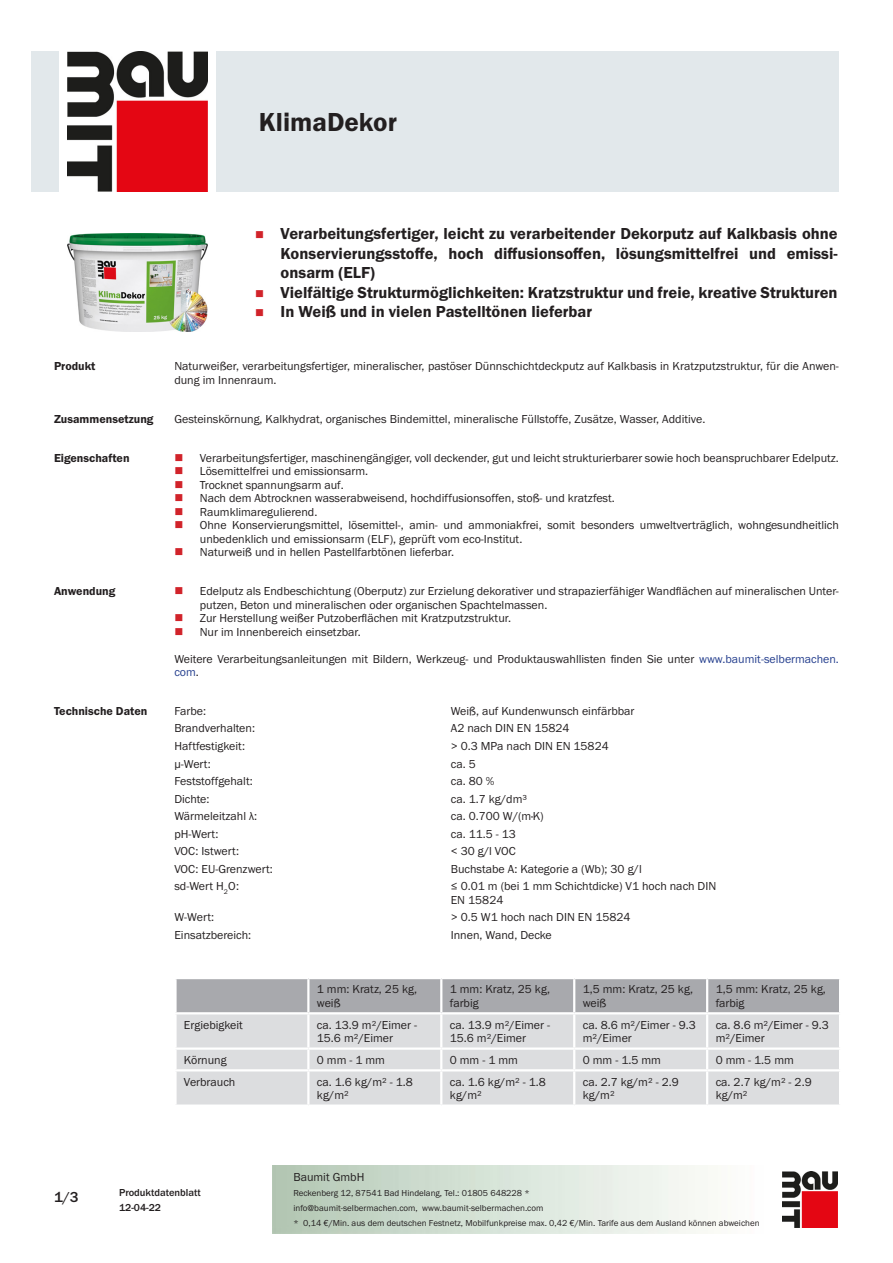
<style>
.page{position:relative;width:893px;height:1263px;background:#fff}
.page>*{position:absolute;margin:0;border:0;box-sizing:border-box;transform-origin:0 0}
.PDS_Produktname{font:27px "BM Franklin Gothic URW Dem";color:#231f20}
.t1{font:16.5px/19.5px "BM Franklin Gothic URW Dem";color:#231f20;text-align:justify}
.t2{font:500 15px "BM Franklin Gothic URW";color:#231f20}
.PDS_Standard{font:12px/13.5px "BM Franklin Gothic URW Boo";color:#231f20}
.PDS_Standard_linksbü{font:12px/13.5px "BM Franklin Gothic URW Boo";color:#231f20}
.PDS_Header{font:12px "BM Franklin Gothic URW Dem";color:#231f20}
.t3{font:500 10.5px/15px "BM Franklin Gothic URW";color:#231f20}
.t4{font:9px/15px "BM Franklin Gothic URW Boo";color:#231f20}
.s1{color:#253f8e}
</style>
<div class="page">
<img style="left:782px;top:1171px;width:56px;height:56px">
<div style="left:32px;top:51px;width:27px;height:140px;background:#e2e8eb"></div>
<img style="left:68px;top:51px;width:139px;height:140px">
<div style="left:216px;top:51px;width:623px;height:140px;background:#e2e8eb"></div>
<img style="left:68px;top:233px;width:140px;height:99px">
<div style="left:177px;top:979px;width:662px;height:33px;background:#a8a9ad"></div>
<div style="left:177px;top:1014px;width:662px;height:90px;background:#dcdddf"></div>
<hr style="left:307px;top:979px;width:2px;height:33px;background:#fff">
<hr style="left:440px;top:979px;width:2px;height:33px;background:#fff">
<hr style="left:573px;top:979px;width:2px;height:33px;background:#fff">
<hr style="left:706px;top:979px;width:2px;height:33px;background:#fff">
<hr style="left:307px;top:1014px;width:2px;height:33px;background:#fff">
<hr style="left:440px;top:1014px;width:2px;height:33px;background:#fff">
<hr style="left:573px;top:1014px;width:2px;height:33px;background:#fff">
<hr style="left:706px;top:1014px;width:2px;height:33px;background:#fff">
<hr style="left:174px;top:1047px;width:134px;height:3px;background:#fff">
<hr style="left:308px;top:1047px;width:133px;height:3px;background:#fff">
<svg style="left:307px;top:1050px;width:2px;height:19px"></svg>
<hr style="left:441px;top:1047px;width:133px;height:3px;background:#fff">
<svg style="left:440px;top:1050px;width:2px;height:19px"></svg>
<hr style="left:574px;top:1047px;width:133px;height:3px;background:#fff">
<svg style="left:573px;top:1050px;width:2px;height:19px"></svg>
<hr style="left:707px;top:1047px;width:134px;height:3px;background:#fff">
<svg style="left:706px;top:1050px;width:2px;height:19px"></svg>
<hr style="left:174px;top:1069px;width:134px;height:2px;background:#fff">
<hr style="left:308px;top:1069px;width:133px;height:2px;background:#fff">
<hr style="left:307px;top:1071px;width:2px;height:33px;background:#fff">
<hr style="left:441px;top:1069px;width:133px;height:2px;background:#fff">
<hr style="left:440px;top:1071px;width:2px;height:33px;background:#fff">
<hr style="left:574px;top:1069px;width:133px;height:2px;background:#fff">
<hr style="left:573px;top:1071px;width:2px;height:33px;background:#fff">
<hr style="left:707px;top:1069px;width:134px;height:2px;background:#fff">
<hr style="left:706px;top:1071px;width:2px;height:33px;background:#fff">
<p class="PDS_Produktname" style="left:259px;top:106px;width:140px">KlimaDekor</p>
<p class="t1" style="left:281px;top:224px;width:559px">Verarbeitungsfertiger, leicht zu verarbeitender Dekorputz auf Kalkbasis ohne Konservierungsstoffe, hoch diffusionsoffen, lösungsmittelfrei und emissi&shy;onsarm (ELF)</p>
<p class="t1" style="left:281px;top:283px;width:559px">Vielfältige Strukturmöglichkeiten: Kratzstruktur und freie, kreative Strukturen</p>
<p class="t1" style="left:281px;top:302px;width:313px">In Weiß und in vielen Pastelltönen lieferbar</p>
<p class="PDS_Header" style="left:54px;top:359px;width:43px">Produkt</p>
<p class="PDS_Standard" style="left:174px;top:360px;width:666px">Naturweißer, verarbeitungsfertiger, mineralischer, pastöser Dünnschichtdeckputz auf Kalkbasis in Kratzputzstruktur, für die Anwen&shy;dung im Innenraum.</p>
<p class="PDS_Header" style="left:54px;top:411px;width:101px">Zusammensetzung</p>
<p class="PDS_Standard" style="left:174px;top:412px;width:532px">Gesteinskörnung, Kalkhydrat, organisches Bindemittel, mineralische Füllstoffe, Zusätze, Wasser, Additive.</p>
<p class="PDS_Header" style="left:54px;top:450px;width:77px">Eigenschaften</p>
<p class="PDS_Standard" style="left:200px;top:451px;width:641px">Verarbeitungsfertiger, maschinengängiger, voll deckender, gut und leicht strukturierbarer sowie hoch beanspruchbarer Edelputz.</p>
<p class="PDS_Standard" style="left:200px;top:465px;width:170px">Lösemittelfrei und emissionsarm.</p>
<p class="PDS_Standard" style="left:200px;top:478px;width:146px">Trocknet spannungsarm auf.</p>
<p class="PDS_Standard" style="left:200px;top:492px;width:416px">Nach dem Abtrocknen wasserabweisend, hochdiffusionsoffen, stoß- und kratzfest.</p>
<p class="PDS_Standard" style="left:200px;top:505px;width:119px">Raumklimaregulierend.</p>
<p class="PDS_Standard" style="left:200px;top:519px;width:641px">Ohne Konservierungsmittel, lösemittel-, amin- und ammoniakfrei, somit besonders umweltverträglich, wohngesundheitlich unbedenklich und emissionsarm (ELF), geprüft vom eco-Institut.</p>
<p class="PDS_Standard" style="left:200px;top:546px;width:256px">Naturweiß und in hellen Pastellfarbtönen lieferbar.</p>
<p class="PDS_Header" style="left:54px;top:584px;width:63px">Anwendung</p>
<p class="PDS_Standard" style="left:200px;top:584px;width:641px">Edelputz als Endbeschichtung (Oberputz) zur Erzielung dekorativer und strapazierfähiger Wandflächen auf mineralischen Unter&shy;putzen, Beton und mineralischen oder organischen Spachtelmassen.</p>
<p class="PDS_Standard" style="left:200px;top:611px;width:313px">Zur Herstellung weißer Putzoberflächen mit Kratzputzstruktur.</p>
<p class="PDS_Standard" style="left:200px;top:625px;width:162px">Nur im Innenbereich einsetzbar.</p>
<p class="PDS_Standard" style="left:174px;top:652px;width:666px">Weitere Verarbeitungsanleitungen mit Bildern, Werkzeug- und Produktauswahllisten finden Sie unter <span class="s1">www.baumit-selbermachen. com</span>.</p>
<p class="PDS_Header" style="left:54px;top:703px;width:95px">Technische Daten</p>
<p class="PDS_Standard_linksbü" style="left:174px;top:704px;width:33px">Farbe:</p>
<p class="PDS_Standard_linksbü" style="left:451px;top:704px;width:185px">Weiß, auf Kundenwunsch einfärbbar</p>
<p class="PDS_Standard_linksbü" style="left:174px;top:722px;width:82px">Brandverhalten:</p>
<p class="PDS_Standard_linksbü" style="left:451px;top:722px;width:120px">A2 nach DIN EN 15824</p>
<p class="PDS_Standard_linksbü" style="left:174px;top:739px;width:72px">Haftfestigkeit:</p>
<p class="PDS_Standard_linksbü" style="left:451px;top:739px;width:160px">&gt; 0.3 MPa nach DIN EN 15824</p>
<p class="PDS_Standard_linksbü" style="left:174px;top:757px;width:38px">μ-Wert:</p>
<p class="PDS_Standard_linksbü" style="left:451px;top:757px;width:26px">ca. 5</p>
<p class="PDS_Standard_linksbü" style="left:174px;top:774px;width:80px">Feststoffgehalt:</p>
<p class="PDS_Standard_linksbü" style="left:451px;top:774px;width:45px">ca. 80 %</p>
<p class="PDS_Standard_linksbü" style="left:174px;top:792px;width:37px">Dichte:</p>
<p class="PDS_Standard_linksbü" style="left:451px;top:792px;width:78px">ca. 1.7 kg/dm³</p>
<p class="PDS_Standard_linksbü" style="left:174px;top:809px;width:84px">Wärmeleitzahl λ:</p>
<p class="PDS_Standard_linksbü" style="left:451px;top:809px;width:95px">ca. 0.700 W/(m·K)</p>
<p class="PDS_Standard_linksbü" style="left:174px;top:827px;width:46px">pH-Wert:</p>
<p class="PDS_Standard_linksbü" style="left:451px;top:827px;width:67px">ca. 11.5 - 13</p>
<p class="PDS_Standard_linksbü" style="left:174px;top:844px;width:66px">VOC: Istwert:</p>
<p class="PDS_Standard_linksbü" style="left:451px;top:844px;width:66px">&lt; 30 g/l VOC</p>
<p class="PDS_Standard_linksbü" style="left:174px;top:862px;width:100px">VOC: EU-Grenzwert:</p>
<p class="PDS_Standard_linksbü" style="left:451px;top:862px;width:193px">Buchstabe A: Kategorie a (Wb); 30 g/l</p>
<p class="PDS_Standard_linksbü" style="left:174px;top:879px;width:66px">sd-Wert H<sub>2</sub>O:</p>
<p class="PDS_Standard_linksbü" style="left:451px;top:879px;width:267px">≤ 0.01 m (bei 1 mm Schichtdicke) V1 hoch nach DIN<br>EN 15824</p>
<p class="PDS_Standard_linksbü" style="left:174px;top:910px;width:41px">W-Wert:</p>
<p class="PDS_Standard_linksbü" style="left:451px;top:910px;width:181px">&gt; 0.5 W1 hoch nach DIN EN 15824</p>
<p class="PDS_Standard_linksbü" style="left:174px;top:928px;width:78px">Einsatzbereich:</p>
<p class="PDS_Standard_linksbü" style="left:451px;top:928px;width:103px">Innen, Wand, Decke</p>
<p class="PDS_Standard_linksbü" style="left:317px;top:983px;width:102px">1 mm: Kratz, 25 kg, weiß</p>
<p class="PDS_Standard_linksbü" style="left:450px;top:983px;width:102px">1 mm: Kratz, 25 kg, farbig</p>
<p class="PDS_Standard_linksbü" style="left:583px;top:983px;width:112px">1,5 mm: Kratz, 25 kg, weiß</p>
<p class="PDS_Standard_linksbü" style="left:716px;top:983px;width:112px">1,5 mm: Kratz, 25 kg, farbig</p>
<p class="PDS_Standard_linksbü" style="left:184px;top:1018px;width:60px">Ergiebigkeit</p>
<p class="PDS_Standard_linksbü" style="left:317px;top:1018px;width:102px">ca. 13.9 m²/Eimer -<br>15.6 m²/Eimer</p>
<p class="PDS_Standard_linksbü" style="left:450px;top:1018px;width:102px">ca. 13.9 m²/Eimer -<br>15.6 m²/Eimer</p>
<p class="PDS_Standard_linksbü" style="left:583px;top:1018px;width:115px">ca. 8.6 m²/Eimer - 9.3 m²/Eimer</p>
<p class="PDS_Standard_linksbü" style="left:716px;top:1018px;width:115px">ca. 8.6 m²/Eimer - 9.3 m²/Eimer</p>
<p class="PDS_Standard_linksbü" style="left:184px;top:1053px;width:44px">Körnung</p>
<p class="PDS_Standard_linksbü" style="left:317px;top:1053px;width:70px">0 mm - 1 mm</p>
<p class="PDS_Standard_linksbü" style="left:450px;top:1053px;width:70px">0 mm - 1 mm</p>
<p class="PDS_Standard_linksbü" style="left:583px;top:1053px;width:80px">0 mm - 1.5 mm</p>
<p class="PDS_Standard_linksbü" style="left:716px;top:1053px;width:80px">0 mm - 1.5 mm</p>
<p class="PDS_Standard_linksbü" style="left:184px;top:1075px;width:53px">Verbrauch</p>
<p class="PDS_Standard_linksbü" style="left:317px;top:1075px;width:98px">ca. 1.6 kg/m² - 1.8 kg/m²</p>
<p class="PDS_Standard_linksbü" style="left:450px;top:1075px;width:98px">ca. 1.6 kg/m² - 1.8 kg/m²</p>
<p class="PDS_Standard_linksbü" style="left:583px;top:1075px;width:98px">ca. 2.7 kg/m² - 2.9 kg/m²</p>
<p class="PDS_Standard_linksbü" style="left:716px;top:1075px;width:98px">ca. 2.7 kg/m² - 2.9 kg/m²</p>
<p class="t2" style="left:54px;top:1188px;width:26px">1/3</p>
<p class="t3" style="left:119px;top:1185px;width:83px">Produktdatenblatt<br>12-04-22</p>
<p class="PDS_Standard" style="left:293px;top:1170px;width:73px">Baumit GmbH</p>
<p class="t4" style="left:293px;top:1186px;width:468px">Reckenberg 12, 87541 Bad Hindelang, Tel.: 01805 648228 *<br>info@baumit-selbermachen.com, www.baumit-selbermachen.com<br>* 0,14 €/Min. aus dem deutschen Festnetz, Mobilfunkpreise max. 0,42 €/Min. Tarife aus dem Ausland können abweichen</p>
</div>
